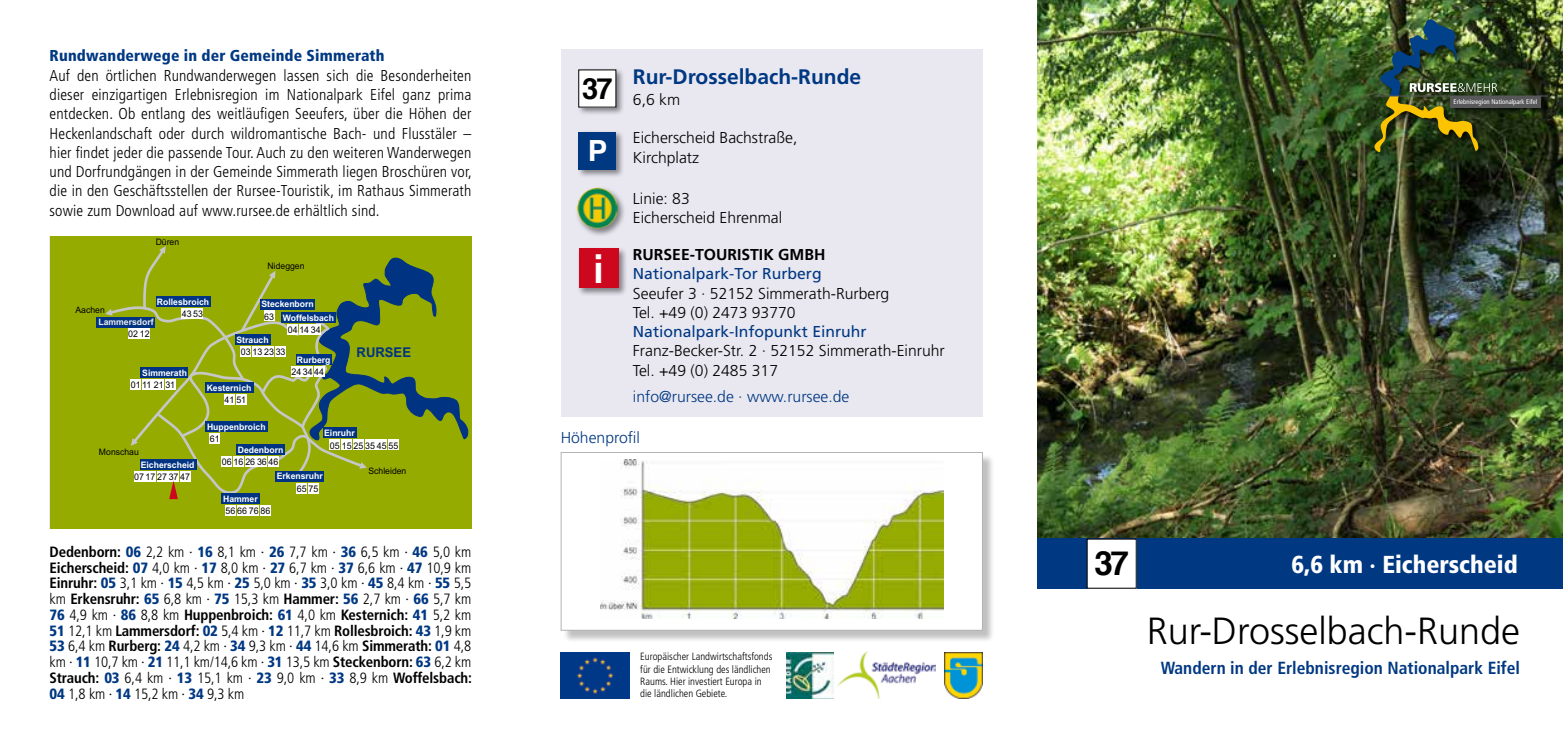
<style>
.page{position:relative;width:1563px;height:735px;background:#fff}
.page>*{position:absolute;margin:0;border:0;box-sizing:border-box;transform-origin:0 0}
.t1{font:700 39.02px "Frutiger LT Std";color:#fff}
.t2{font:300 37.8px "Frutiger LT Std";color:#000}
.t3{font:700 33.25px "Helvetica";color:#000}
.t4{font:700 29.05px "Helvetica";color:#000}
.t5{font:700 29.05px "Helvetica";color:#fff}
.t6{font:900 condensed 24.5px "Frutiger LT Std";color:#fff}
.t7{font:700 21px "Frutiger LT Std";color:#003882}
.t8{font:700 condensed 17.5px "Frutiger LT Std";color:#003882}
.t9{font:300 condensed 15.75px/19.2px "Frutiger LT Std";letter-spacing:.01em;color:#000;text-align:justify}
.t10{font:300 15.75px/19.2px "Frutiger LT Std";color:#000}
.t11{font:15.75px "Frutiger LT Std";color:#003882}
.t12{font:300 15.75px "Frutiger LT Std";color:#003882}
.t13{font:900 condensed 15.75px "Frutiger LT Std";letter-spacing:.01em;color:#003882}
.t14{font:700 15.75px "Frutiger LT Std";color:#000}
.t15{font:300 condensed 14.88px/15.8px "Frutiger LT Std";letter-spacing:-.01em;color:#000;text-align:justify}
.t16{font:700 13.47px "Arial";color:#003382}
.t17{font:300 condensed 10.5px/12.2px "Frutiger LT Std";color:#000}
.t18{font:9.1px "Arial";color:#000}
.t19{font:700 8.92px/13.3px "Arial";color:#fff}
.t20{font:8.92px "Arial";color:#000}
.t21{font:700 8.92px "Arial";color:#ececed}
.t22{font:condensed 6.65px "Frutiger";color:#fff}
.s1{font-weight:700}
.s2{font-weight:900;color:#003882}
</style>
<div class="page">
<div style="left:561px;top:50px;width:421px;height:367px;background:#e9e8f1"></div>
<div style="left:577px;top:246px;width:50px;height:50px;background:#000;opacity:.45"></div>
<div style="left:579px;top:248px;width:39px;height:40px;background:#cd071e"></div>
<div style="left:50px;top:236px;width:421px;height:292px;background:#96ab00"></div>
<div style="left:225px;top:504px;width:11px;height:11px;background:#fff"></div>
<div style="left:237px;top:504px;width:10px;height:11px;background:#fff"></div>
<div style="left:248px;top:504px;width:11px;height:11px;background:#fff"></div>
<div style="left:260px;top:504px;width:11px;height:11px;background:#fff"></div>
<div style="left:96px;top:316px;width:58px;height:11px;background:#003382"></div>
<div style="left:221px;top:493px;width:39px;height:10px;background:#003382"></div>
<svg style="left:105px;top:246px;width:363px;height:253px"></svg>
<img style="left:1037px;top:0;width:526px;height:538px">
<div style="left:1037px;top:538px;width:526px;height:50px;background:#003882"></div>
<div style="left:1087px;top:539px;width:49px;height:49px;background:#fff"></div>
<div style="left:1373px;top:18px;width:182px;height:142px;background:#000;opacity:.75"></div>
<img style="left:1374px;top:19px;width:123px;height:133px">
<div style="left:1450px;top:96px;width:90px;height:11px;background:#58585a"></div>
<hr style="left:1374px;top:96px;width:173px;height:1px;background:#58585a">
<div style="left:562px;top:453px;width:433px;height:189px;background:#000;opacity:.25"></div>
<div style="left:561px;top:452px;width:421px;height:178px;background:#fff"></div>
<img style="left:600px;top:459px;width:343px;height:159px">
<div style="left:561px;top:452px;width:422px;height:178px;border:1px solid #b3b3b3"></div>
<div style="left:576px;top:68px;width:49px;height:48px;background:#000;opacity:.45"></div>
<div style="left:579px;top:70px;width:37px;height:37px;background:#fff"></div>
<div style="left:577px;top:129px;width:48px;height:49px;background:#000;opacity:.45"></div>
<div style="left:579px;top:131px;width:37px;height:38px;background:#003882"></div>
<img style="left:787px;top:652px;width:46px;height:46px">
<img style="left:945px;top:652px;width:38px;height:46px">
<img style="left:561px;top:652px;width:69px;height:46px">
<img style="left:838px;top:651px;width:98px;height:47px">
<div style="left:575px;top:186px;width:51px;height:51px;background:#000;opacity:.45"></div>
<img style="left:577px;top:188px;width:41px;height:40px;border-radius:20px">
<p class="t13" style="left:50px;top:46px;width:336px">Rundwanderwege in der Gemeinde Simmerath</p>
<p class="t9" style="left:50px;top:66px;width:424px">Auf den örtlichen Rundwanderwegen lassen sich die Besonderheiten dieser einzigartigen Erlebnisregion im Nationalpark Eifel ganz prima entdecken. Ob entlang des weitläufigen Seeufers, über die Höhen der Heckenlandschaft oder durch wildromantische Bach- und Flusstäler – hier findet jeder die passende Tour. Auch zu den weiteren Wanderwegen und Dorfrundgängen in der Gemeinde Simmerath liegen Broschüren vor, die in den Geschäftsstellen der Rursee-Touristik, im Rathaus Simmerath sowie zum Download auf www.rursee.de erhältlich sind.</p>
<p class="t20" style="left:156px;top:236px;width:25px">Düren</p>
<p class="t20" style="left:267px;top:260px;width:38px">Nideggen</p>
<p class="t19" style="left:157px;top:295px;width:54px">Rollesbroich</p>
<p class="t19" style="left:283px;top:298px;width:53px;text-indent:-21px">Steckenborn<br>Woffelsbach</p>
<p class="t19" style="left:297px;top:353px;width:35px">Rurberg</p>
<p class="t20" style="left:76px;top:304px;width:31px">Aachen</p>
<p class="t18" style="left:182px;top:307px;width:23px">43 53</p>
<p class="t18" style="left:264px;top:310px;width:11px">63</p>
<p class="t21" style="left:98px;top:316px;width:57px">Lammersdorf</p>
<p class="t18" style="left:288px;top:323px;width:34px">04 14 34</p>
<p class="t18" style="left:292px;top:365px;width:34px">24 34 44</p>
<p class="t18" style="left:128px;top:328px;width:23px">02 12</p>
<p class="t19" style="left:236px;top:333px;width:34px">Strauch</p>
<p class="t18" style="left:241px;top:346px;width:46px">03 13 23 33</p>
<p class="t19" style="left:142px;top:366px;width:46px">Simmerath</p>
<p class="t18" style="left:131px;top:378px;width:46px">01 11 21 31</p>
<p class="t19" style="left:207px;top:381px;width:46px">Kesternich</p>
<p class="t18" style="left:224px;top:393px;width:23px">41 51</p>
<p class="t16" style="left:357px;top:342px;width:56px">RURSEE</p>
<p class="t20" style="left:99px;top:446px;width:41px">Monschau</p>
<p class="t19" style="left:207px;top:420px;width:60px">Huppenbroich</p>
<p class="t18" style="left:210px;top:432px;width:11px">61</p>
<p class="t19" style="left:238px;top:442px;width:47px">Dedenborn</p>
<p class="t19" style="left:324px;top:426px;width:32px">Einruhr</p>
<p class="t18" style="left:330px;top:439px;width:70px">05 15 25 35 45 55</p>
<p class="t19" style="left:141px;top:458px;width:55px">Eicherscheid</p>
<p class="t18" style="left:134px;top:471px;width:57px">07 17 27 37 47</p>
<p class="t18" style="left:222px;top:455px;width:58px">06 16 26 36 46</p>
<p class="t19" style="left:277px;top:469px;width:48px">Erkensruhr</p>
<p class="t20" style="left:368px;top:465px;width:39px">Schleiden</p>
<p class="t18" style="left:297px;top:482px;width:23px">65 75</p>
<p class="t19" style="left:223px;top:492px;width:36px">Hammer</p>
<p class="t18" style="left:225px;top:504px;width:46px">56 66 76 86</p>
<p class="t15" style="left:50px;top:543px;width:424px"><span class="s1">Dedenborn:</span> <span class="s2">06</span> 2,2 km · <span class="s2">16</span> 8,1 km · <span class="s2">26</span> 7,7 km · <span class="s2">36</span> 6,5 km · <span class="s2">46</span> 5,0 km <span class="s1">Eicherscheid:</span> <span class="s2">07</span> 4,0 km · <span class="s2">17</span> 8,0 km · <span class="s2">27</span> 6,7 km · <span class="s2">37</span> 6,6 km · <span class="s2">47</span> 10,9 km <span class="s1">Einruhr:</span> <span class="s2">05</span> 3,1 km · <span class="s2">15</span> 4,5 km · <span class="s2">25</span> 5,0 km · <span class="s2">35</span> 3,0 km · <span class="s2">45</span> 8,4 km · <span class="s2">55</span> 5,5 km <span class="s1">Erkensruhr:</span> <span class="s2">65</span> 6,8 km · <span class="s2">75</span> 15,3 km <span class="s1">Hammer:</span> <span class="s2">56</span> 2,7 km · <span class="s2">66</span> 5,7 km <span class="s2">76</span> 4,9 km · <span class="s2">86</span> 8,8 km <span class="s1">Huppenbroich:</span> <span class="s2">61</span> 4,0 km <span class="s1">Kesternich:</span> <span class="s2">41</span> 5,2 km <span class="s2">51</span> 12,1 km <span class="s1">Lammersdorf:</span> <span class="s2">02</span> 5,4 km · <span class="s2">12</span> 11,7 km <span class="s1">Rollesbroich:</span> <span class="s2">43</span> 1,9 km <span class="s2">53</span> 6,4 km <span class="s1">Rurberg:</span> <span class="s2">24</span> 4,2 km · <span class="s2">34</span> 9,3 km · <span class="s2">44</span> 14,6 km <span class="s1">Simmerath:</span> <span class="s2">01</span> 4,8 km · <span class="s2">11</span> 10,7 km · <span class="s2">21</span> 11,1 km/14,6 km · <span class="s2">31</span> 13,5 km <span class="s1">Steckenborn:</span> <span class="s2">63</span> 6,2 km <span class="s1">Strauch:</span> <span class="s2">03</span> 6,4 km · <span class="s2">13</span> 15,1 km · <span class="s2">23</span> 9,0 km · <span class="s2">33</span> 8,9 km <span class="s1">Woffelsbach:<br></span><span class="s2">04</span> 1,8 km · <span class="s2">14</span> 15,2 km · <span class="s2">34</span> 9,3 km</p>
<h3 class="t4" style="left:582px;top:65px;width:32px">37</h3>
<h3 class="t5" style="left:588px;top:127px;width:21px">P</h3>
<h1 class="t1" style="left:593px;top:246px;width:12px">i</h1>
<h3 class="t7" style="left:633px;top:65px;width:230px">Rur-Drosselbach-Runde</h3>
<p class="t10" style="left:633px;top:91px;width:49px">6,6 km</p>
<p class="t10" style="left:633px;top:128px;width:166px">Eicherscheid Bachstraße,<br>Kirchplatz</p>
<p class="t10" style="left:633px;top:189px;width:151px">Linie: 83<br>Eicherscheid Ehrenmal</p>
<p class="t14" style="left:633px;top:245px;width:194px">RURSEE-TOURISTIK GMBH</p>
<p class="t11" style="left:633px;top:264px;width:190px">Nationalpark-Tor Rurberg</p>
<p class="t10" style="left:633px;top:284px;width:258px">Seeufer 3 · 52152 Simmerath-Rurberg<br>Tel. +49 (0) 2473 93770</p>
<p class="t11" style="left:633px;top:322px;width:235px">Nationalpark-Infopunkt Einruhr</p>
<p class="t10" style="left:633px;top:341px;width:313px">Franz-Becker-Str. 2 · 52152 Simmerath-Einruhr<br>Tel. +49 (0) 2485 317</p>
<p class="t12" style="left:633px;top:387px;width:218px">info@rursee.de · www.rursee.de</p>
<p class="t12" style="left:561px;top:428px;width:81px">Höhenprofil</p>
<p class="t17" style="left:640px;top:650px;width:134px">Europäischer Landwirtschaftsfonds für die Entwicklung des ländlichen<br>Raums. Hier investiert Europa in die ländlichen Gebiete.</p>
<p class="t22" style="left:1453px;top:98px;width:85px">Erlebnisregion Nationalpark Eifel</p>
<h3 class="t3" style="left:1094px;top:536px;width:36px">37</h3>
<h3 class="t6" style="left:1291px;top:549px;width:228px">6,6 km · Eicherscheid</h3>
<h2 class="t2" style="left:1147px;top:609px;width:375px">Rur-Drosselbach-Runde</h2>
<p class="t8" style="left:1160px;top:657px;width:361px">Wandern in der Erlebnisregion Nationalpark Eifel</p>
</div>
